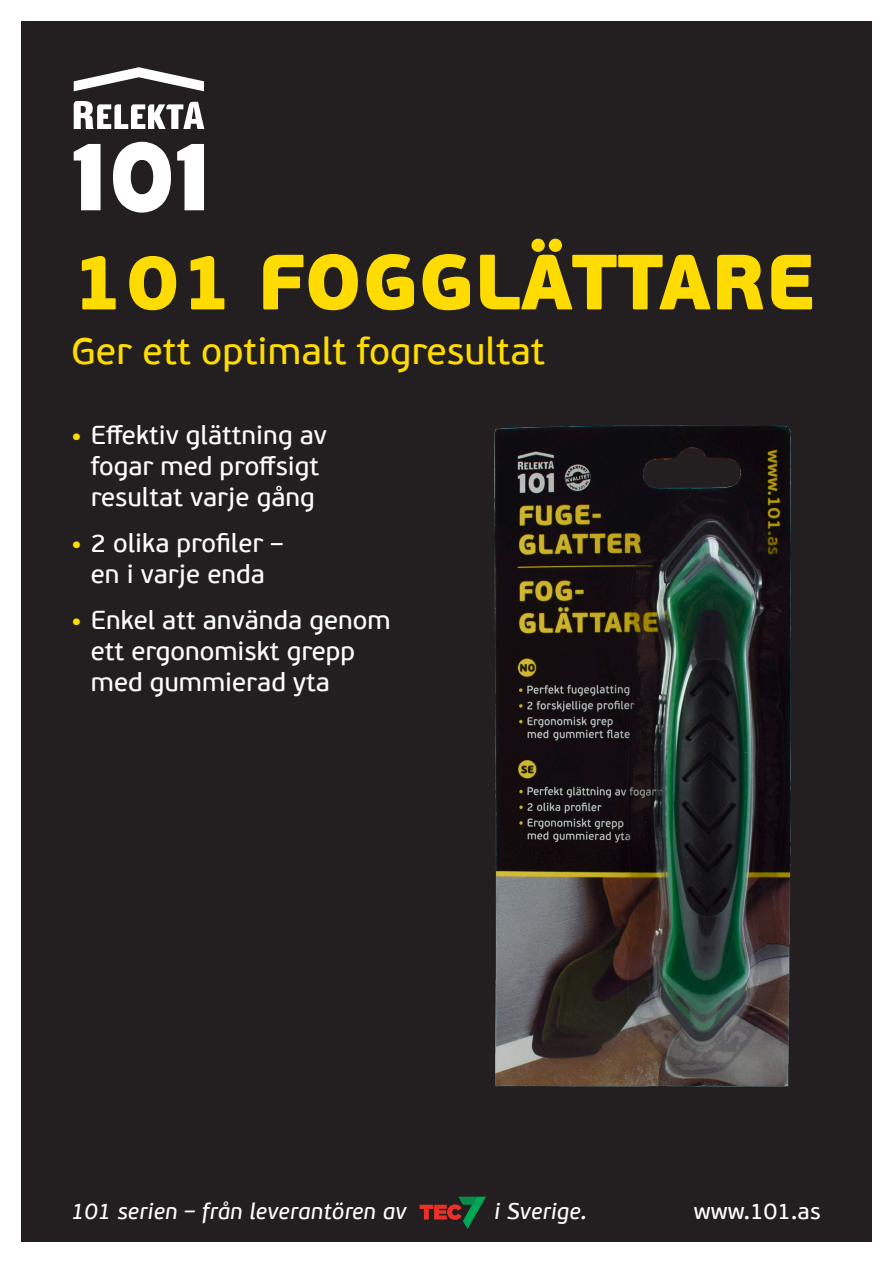
<style>
.page{position:relative;width:893px;height:1263px;background:#fff}
.page>*{position:absolute;margin:0;border:0;box-sizing:border-box;transform-origin:0 0}
.Produkttittel{font:900 78px "PF Beau Sans Pro";color:#ffdc01}
.Undertittel{font:37.5px "PF Beau Sans Pro Bbook";color:#ffdc01}
.t1{font:25.95px/31px "PF Beau Sans Pro Bbook";color:#fff;text-align:center}
.t2{font:italic 22.5px "PF Beau Sans Pro Bbook";letter-spacing:.01em;color:#fff}
.t3{font:22.5px "PF Beau Sans Pro Bbook";letter-spacing:.01em;color:#fff}
.s1{font-family:"PF Beau Sans Pro";font-weight:900;font-size:22.5px;color:#ffdc01}
</style>
<div class="page">
<div style="left:21px;top:21px;width:851px;height:1221px;background:#231f20"></div>
<svg style="left:177px;top:144px;width:27px;height:66px"></svg>
<svg style="left:113px;top:142px;width:58px;height:71px"></svg>
<svg style="left:74px;top:144px;width:27px;height:66px"></svg>
<svg style="left:74px;top:67px;width:130px;height:24px"></svg>
<svg style="left:74px;top:101px;width:130px;height:28px"></svg>
<svg style="left:420px;top:1197px;width:66px;height:32px"></svg>
<img style="left:494px;top:425px;width:297px;height:662px">
<p class="Produkttittel" style="left:71px;top:232px;width:745px">101 FOGGLÄTTARE</p>
<p class="Undertittel" style="left:71px;top:329px;width:475px">Ger ett optimalt fogresultat</p>
<p class="t1" style="left:71px;top:420px;width:257px"><span class="s1">•</span> Effektiv glättning av fogar med proffsigt resultat varje gång</p>
<p class="t1" style="left:71px;top:528px;width:214px"><span class="s1">•</span> 2 olika profiler – en i varje enda</p>
<p class="t1" style="left:91px;top:605px;width:301px;text-align:left;text-indent:-20px"><span class="s1">•</span> Enkel att använda genom ett ergonomiskt grepp med gummierad yta</p>
<p class="t2" style="left:71px;top:1198px;width:337px">101 serien – från leverantören av</p>
<p class="t2" style="left:494px;top:1198px;width:94px">i Sverige.</p>
<p class="t3" style="left:694px;top:1198px;width:129px">www.101.as</p>
</div>
